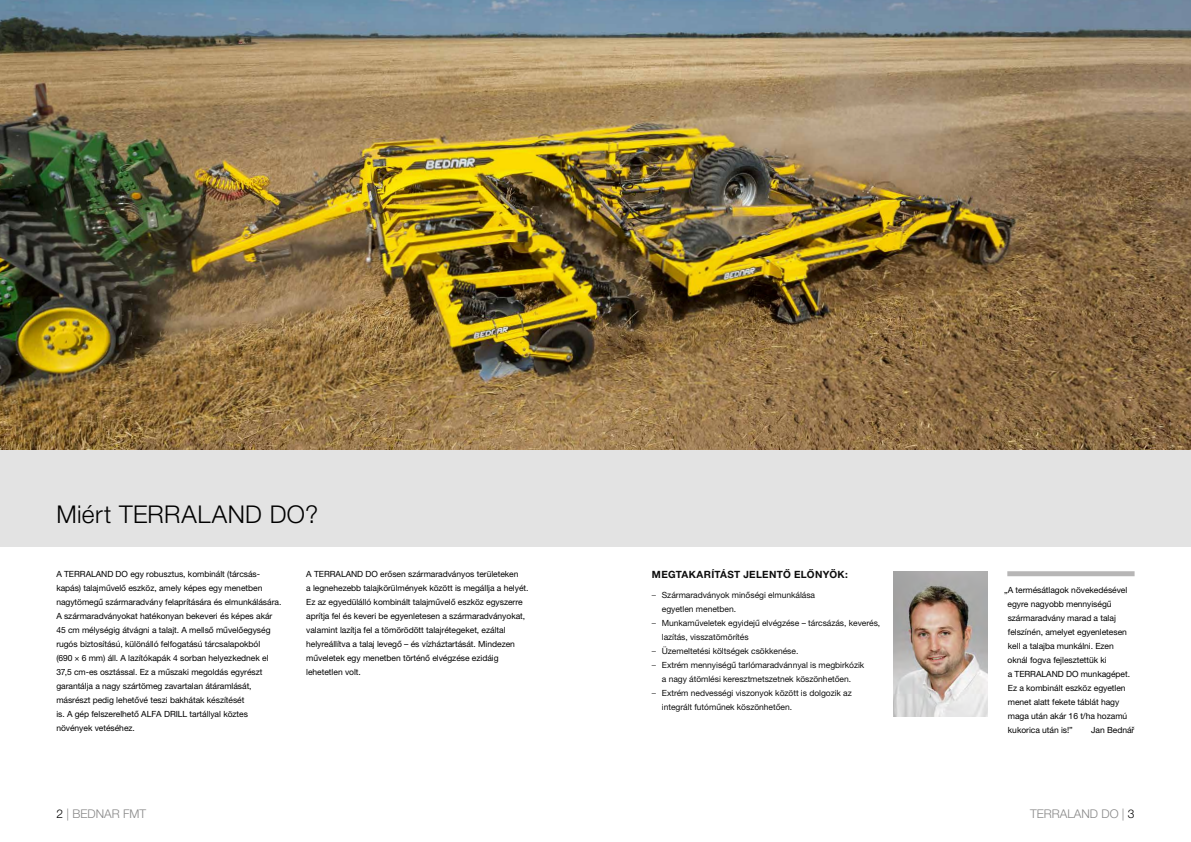
<style>
.page{position:relative;width:1191px;height:842px;background:#fff}
.page>*{position:absolute;margin:0;border:0;box-sizing:border-box;transform-origin:0 0}
.Nadpis_1{font:300 24.5px "Helvetica Neue LT Pro";letter-spacing:.015em;color:#000}
.t1{font:300 12px "Helvetica Neue LT Pro";color:#878787}
.t2{font:700 10px "Helvetica Neue LT Pro";letter-spacing:.03em;color:#000}
.Základní_text{font:8.5px/14px "Helvetica Neue LT Pro";letter-spacing:-.005em;color:#000}
.Reference_citace{font:8.5px/14px "Helvetica Neue LT Pro";letter-spacing:-.005em;color:#000}
.s1{font-weight:300}
.s2{color:#000}
</style>
<div class="page">
<img style="left:0;top:0;width:1191px;height:451px">
<div style="left:0;top:451px;width:1191px;height:96px;background:#e3e3e3"></div>
<img style="left:893px;top:571px;width:94px;height:145px">
<div style="left:1007px;top:571px;width:127px;height:5px;background:#b7b6b6"></div>
<p class="Nadpis_1" style="left:56px;top:499px;width:263px">Miért TERRALAND DO?</p>
<p class="Základní_text" style="left:56px;top:567px;width:226px">A TERRALAND DO egy robusztus, kombinált (tárcsás&shy;kapás) talajművelő eszköz, amely képes egy menetben nagytömegű szármaradvány felaprítására és elmunkálására.<br>A szármaradványokat hatékonyan bekeveri és képes akár 45 cm mélységig átvágni a talajt. A mellső művelőegység rugós biztosítású, különálló felfogatású tárcsalapokból<br>(690 × 6 mm) áll. A lazítókapák 4 sorban helyezkednek el 37,5 cm-es osztással. Ez a műszaki megoldás egyrészt garantálja a nagy szártömeg zavartalan átáramlását, másrészt pedig lehetővé teszi bakhátak készítését<br>is. A gép felszerelhető ALFA DRILL tartállyal köztes növények vetéséhez.</p>
<p class="Základní_text" style="left:306px;top:567px;width:224px">A TERRALAND DO erősen szármaradványos területeken<br>a legnehezebb talajkörülmények között is megállja a helyét.<br>Ez az egyedülálló kombinált talajművelő eszköz egyszerre aprítja fel és keveri be egyenletesen a szármaradványokat, valamint lazítja fel a tömörödött talajrétegeket, ezáltal helyreállítva a talaj levegő – és vízháztartását. Mindezen műveletek egy menetben történő elvégzése ezidáig lehetetlen volt.</p>
<p class="t2" style="left:652px;top:569px;width:197px">MEGTAKARÍTÁST JELENTŐ ELŐNYÖK:</p>
<p class="Základní_text" style="left:662px;top:588px;width:155px;text-indent:-10px"><span class="s1">–</span> Szármaradványok minőségi elmunkálása egyetlen menetben.</p>
<p class="Základní_text" style="left:662px;top:616px;width:220px;text-indent:-10px"><span class="s1">–</span> Munkaműveletek egyidejű elvégzése – tárcsázás, keverés, lazítás, visszatömörítés</p>
<p class="Základní_text" style="left:652px;top:644px;width:148px"><span class="s1">–</span> Üzemeltetési költségek csökkenése.</p>
<p class="Základní_text" style="left:652px;top:658px;width:214px;text-align:center"><span class="s1">–</span> Extrém mennyiségű tarlómaradvánnyal is megbirkózik a nagy átömlési keresztmetszetnek köszönhetően.</p>
<p class="Základní_text" style="left:662px;top:686px;width:191px;text-indent:-10px"><span class="s1">–</span> Extrém nedvességi viszonyok között is dolgozik az integrált futóműnek köszönhetően.</p>
<p class="Reference_citace" style="left:1007px;top:583px;width:124px;text-indent:-3px">„A termésátlagok növekedésével egyre nagyobb mennyiségű szármaradvány marad a talaj felszínén, amelyet egyenletesen kell a talajba munkálni. Ezen oknál fogva fejlesztettük ki<br>a TERRALAND DO munkagépet.<br>Ez a kombinált eszköz egyetlen menet alatt fekete táblát hagy maga után akár 16 t/ha hozamú kukorica után is!”</p>
<p class="Reference_citace" style="left:1091px;top:723px;width:45px">Jan Bednář</p>
<h2 class="t1" style="left:56px;top:806px;width:91px"><span class="s2">2</span> | BEDNAR FMT</h2>
<h2 class="t1" style="left:1030px;top:806px;width:106px">TERRALAND DO | <span class="s2">3</span></h2>
</div>
